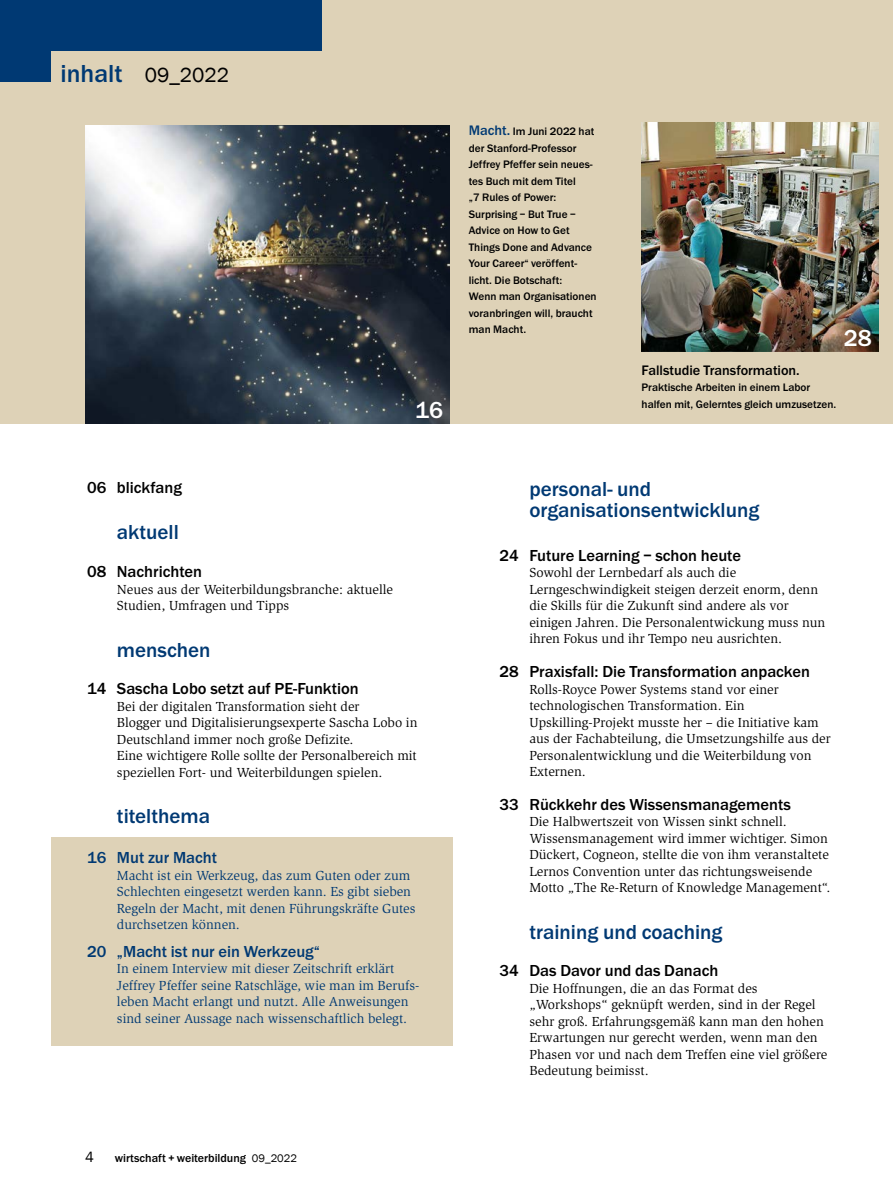
<style>
.page{position:relative;width:893px;height:1191px;background:#fff}
.page>*{position:absolute;margin:0;border:0;box-sizing:border-box;transform-origin:0 0}
.t1{font:500 24px "Franklin Goth EF";color:#fff}
.t2{font:500 21px/21px "Franklin Goth EF";color:#003973}
.t3{font:21px "Franklin Gothic";color:#000}
.t4{font:500 16.5px "Franklin Goth EF";color:#000}
.t5{font:500 16.5px "Franklin Goth EF";color:#003973}
.t6{font:15px "Franklin Gothic";color:#000}
.t7{font:500 14.25px "Franklin Goth EF";color:#000}
.t8{font:13.5px/16.5px "Slimbach Std";color:#000}
.t9{font:13.5px/16.5px "Slimbach Std";color:#003973}
.t10{font:500 12px "Franklin Goth EF";color:#000}
.t11{font:500 11.25px/16.5px "Franklin Goth EF";color:#000}
.s1{font-family:"Franklin Goth EF";font-weight:500;font-size:25.5px;color:#003973}
.s2{font-size:14.25px;color:#003973}
.s3{font-family:"Franklin Gothic";font-weight:400;font-size:11.25px}
</style>
<div class="page">
<div style="left:0;top:0;width:893px;height:424px;background:#ded2b7"></div>
<div style="left:0;top:0;width:51px;height:82px;background:#003973"></div>
<div style="left:0;top:0;width:322px;height:51px;background:#003973"></div>
<div style="left:51px;top:837px;width:402px;height:208px;background:#ded2b7"></div>
<img style="left:642px;top:122px;width:236px;height:230px">
<img style="left:85px;top:125px;width:365px;height:299px">
<h2 class="t3" style="left:61px;top:62px;width:170px"><span class="s1">inhalt</span> 09_2022</h2>
<h1 class="t1" style="left:415px;top:396px;width:29px">16</h1>
<p class="t4" style="left:87px;top:478px;width:96px">06 blickfang</p>
<h2 class="t2" style="left:117px;top:522px;width:63px">aktuell</h2>
<p class="t4" style="left:87px;top:562px;width:116px">08 Nachrichten</p>
<p class="t8" style="left:117px;top:581px;width:278px">Neues aus der Weiterbildungsbranche: aktuelle<br>Studien, Umfragen und Tipps</p>
<h2 class="t2" style="left:117px;top:639px;width:95px">menschen</h2>
<p class="t4" style="left:87px;top:679px;width:273px">14 Sascha Lobo setzt auf PE-Funktion</p>
<p class="t8" style="left:117px;top:698px;width:302px">Bei der digitalen Transformation sieht der<br>Blogger und Digitalisierungsexperte Sascha Lobo in Deutschland immer noch große Defizite.<br>Eine wichtigere Rolle sollte der Personalbereich mit speziellen Fort- und Weiterbildungen spielen.</p>
<h2 class="t2" style="left:117px;top:806px;width:95px">titelthema</h2>
<p class="t5" style="left:87px;top:848px;width:132px">16 Mut zur Macht</p>
<p class="t9" style="left:117px;top:867px;width:300px">Macht ist ein Werkzeug, das zum Guten oder zum Schlechten eingesetzt werden kann. Es gibt sieben Regeln der Macht, mit denen Führungskräfte Gutes durchsetzen können.</p>
<p class="t5" style="left:87px;top:941px;width:234px">20 „Macht ist nur ein Werkzeug“</p>
<p class="t9" style="left:117px;top:960px;width:304px">In einem Interview mit dieser Zeitschrift erklärt Jeffrey Pfeffer seine Ratschläge, wie man im Berufs&shy;leben Macht erlangt und nutzt. Alle Anweisungen sind seiner Aussage nach wissenschaftlich belegt.</p>
<p class="t11" style="left:469px;top:123px;width:129px"><span class="s2">Macht.</span> Im Juni 2022 hat der Stanford-Professor<br>Jeffrey Pfeffer sein neues&shy;tes Buch mit dem Titel<br>„7 Rules of Power:<br>Surprising – But True –<br>Advice on How to Get<br>Things Done and Advance<br>Your Career“ veröffent&shy;licht. Die Botschaft:<br>Wenn man Organisationen voranbringen will, braucht man Macht.</p>
<p class="t7" style="left:642px;top:362px;width:160px">Fallstudie Transformation.</p>
<p class="t11" style="left:642px;top:379px;width:196px">Praktische Arbeiten in einem Labor halfen mit, Gelerntes gleich umzusetzen.</p>
<h1 class="t1" style="left:844px;top:324px;width:29px">28</h1>
<h2 class="t2" style="left:529px;top:478px;width:231px">personal- und organisationsentwicklung</h2>
<p class="t4" style="left:500px;top:546px;width:243px">24 Future Learning – schon heute</p>
<p class="t8" style="left:529px;top:565px;width:297px">Sowohl der Lernbedarf als auch die Lerngeschwindigkeit steigen derzeit enorm, denn die Skills für die Zukunft sind andere als vor einigen Jahren. Die Personalentwickung muss nun ihren Fokus und ihr Tempo neu ausrichten.</p>
<p class="t4" style="left:500px;top:662px;width:312px">28 Praxisfall: Die Transformation anpacken</p>
<p class="t8" style="left:529px;top:681px;width:303px">Rolls-Royce Power Systems stand vor einer technologischen Transformation. Ein Upskilling-Projekt musste her – die Initiative kam aus der Fachabteilung, die Umsetzungshilfe aus der Personalentwicklung und die Weiterbildung von Externen.</p>
<p class="t4" style="left:500px;top:795px;width:293px">33 Rückkehr des Wissensmanagements</p>
<p class="t8" style="left:529px;top:813px;width:303px">Die Halbwertszeit von Wissen sinkt schnell.<br>Wissensmanagement wird immer wichtiger. Simon Dückert, Cogneon, stellte die von ihm veranstaltete Lernos Convention unter das richtungsweisende Motto „The Re-Return of Knowledge Management“.</p>
<h2 class="t2" style="left:529px;top:921px;width:195px">training und coaching</h2>
<p class="t4" style="left:500px;top:961px;width:220px">34 Das Davor und das Danach</p>
<p class="t8" style="left:529px;top:980px;width:299px">Die Hoffnungen, die an das Format des „Workshops“ geknüpft werden, sind in der Regel sehr groß. Erfahrungsgemäß kann man den hohen Erwartungen nur gerecht werden, wenn man den Phasen vor und nach dem Treffen eine viel größere Bedeutung beimisst.</p>
<p class="t6" style="left:85px;top:1147px;width:10px">4</p>
<p class="t10" style="left:115px;top:1151px;width:184px">wirtschaft + weiterbildung <span class="s3">09_2022</span></p>
</div>
